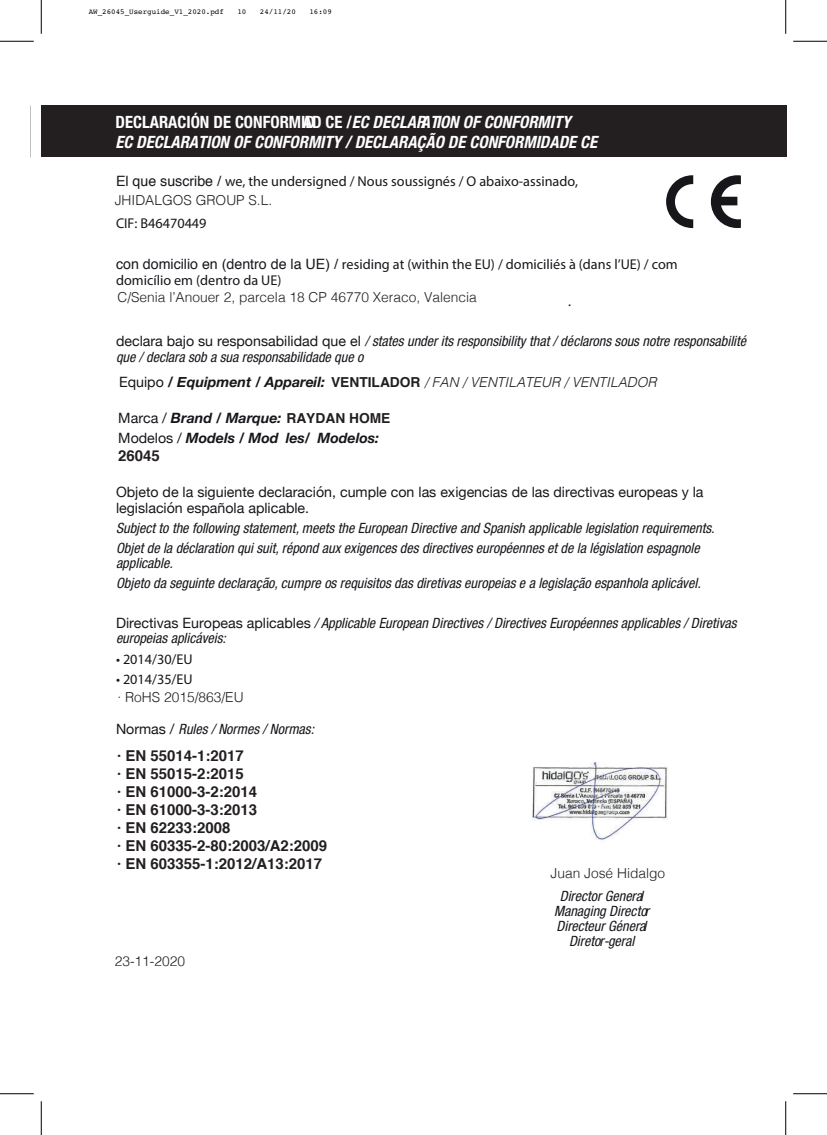
<style>
.page{position:relative;width:827px;height:1135px;background:#fff}
.page>*{position:absolute;margin:0;border:0;box-sizing:border-box;transform-origin:0 0}
.t1{font:italic 700 condensed 17px/19.8px "Helvetica Neue";color:#fff}
.t2{font:700 15px/18px "Helvetica";color:#231f20}
.t3{font:italic condensed 14.25px/15.1px "Helvetica Neue";color:#17161b}
.t4{font:14.25px/16px "Myriad Pro";color:#17161b}
.t5{font:14.25px/15.1px "Helvetica Neue";color:#17161b}
.t6{font:italic 700 14.25px/20.1px "Helvetica Neue";color:#17161b}
.t7{font:300 13.75px "Helvetica";color:#231f20}
.t8{font:italic 300 13.75px "Helvetica";color:#231f20}
.t9{font:7.5px "Courier";color:#000}
.s1{font-style:normal}
.s2{font-family:"Helvetica"}
.s3{font-style:normal;font-stretch:normal}
.s4{font-family:"Helvetica Neue";font-weight:400;font-style:normal;font-size:14.25px;color:#17161b}
.s5{font-family:"Helvetica Neue";font-weight:700;font-size:14.25px;color:#17161b}
.s6{font-weight:700;font-style:normal}
.s7{font-weight:400;font-style:normal}
.s8{font-family:"Helvetica";font-style:normal;font-size:13.75px;color:#231f20}
</style>
<div class="page">
<div style="left:41px;top:105px;width:746px;height:51px;background:#231f20"></div>
<svg style="left:666px;top:175px;width:27px;height:53px"></svg>
<svg style="left:711px;top:175px;width:30px;height:53px"></svg>
<img style="left:532px;top:762px;width:136px;height:80px">
<hr style="left:0;top:41px;width:34px;height:1px;background:#000">
<hr style="left:793px;top:41px;width:34px;height:1px;background:#000">
<hr style="left:0;top:1093px;width:34px;height:1px;background:#000">
<hr style="left:793px;top:1093px;width:34px;height:1px;background:#000">
<hr style="left:41px;top:0;width:1px;height:34px;background:#000">
<hr style="left:41px;top:1101px;width:1px;height:34px;background:#000">
<hr style="left:785px;top:0;width:1px;height:34px;background:#000">
<hr style="left:785px;top:1101px;width:1px;height:34px;background:#000">
<p class="t9" style="left:89px;top:6px;width:137px">AW_26045_Userguide_V1_2020.pdf</p>
<p class="t9" style="left:237px;top:6px;width:10px">10</p>
<p class="t9" style="left:260px;top:6px;width:38px">24/11/20</p>
<p class="t9" style="left:309px;top:6px;width:24px">16:09</p>
<p class="t1" style="left:115px;top:112px;width:483px"><span class="s1">DECLARACIÓN DE CONFORMIDAD CE /</span> EC DECLARATION OF CONFORMITY<br>EC DECLARATION OF CONFORMITY / DECLARAÇÃO DE CONFORMIDADE CE</p>
<p class="t4" style="left:116px;top:173px;width:463px"><span class="s2">El que suscribe /</span> we, the undersigned / Nous soussignés / O abaixo-assinado,</p>
<p class="t4" style="left:116px;top:215px;width:92px">CIF: B46470449</p>
<p class="t4" style="left:116px;top:256px;width:563px"><span class="s2">con domicilio en (dentro de la UE) /</span> residing at (within the EU) / domiciliés à (dans l’UE) / com domicílio em (dentro da UE)</p>
<p class="t4" style="left:568px;top:293px;width:4px">.</p>
<p class="t3" style="left:116px;top:334px;width:631px"><span class="s3">declara bajo su responsabilidad que el</span> / states under its responsibility that / déclarons sous notre responsabilité que / declara sob a sua responsabilidade que o</p>
<p class="t7" style="left:115px;top:188px;width:159px">JHIDALGOS GROUP S.L.</p>
<p class="t7" style="left:117px;top:285px;width:361px">C/Senia l’Anouer 2, parcela 18 CP 46770 Xeraco, Valencia</p>
<p class="t8" style="left:119px;top:371px;width:539px"><span class="s4">Equipo</span> <span class="s5">/ Equipment / Appareil:</span> <span class="s6">VENTILADOR</span> / FAN / VENTILATEUR / VENTILADOR</p>
<p class="t6" style="left:118px;top:408px;width:273px"><span class="s7">Marca /</span> Brand / Marque: <span class="s8">RAYDAN HOME<br></span><span class="s7">Modelos /</span> Models / Mod les/ Modelos:</p>
<p class="t2" style="left:118px;top:447px;width:43px">26045</p>
<p class="t5" style="left:116px;top:486px;width:589px">Objeto de la siguiente declaración, cumple con las exigencias de las directivas europeas y la legislación española aplicable.</p>
<p class="t3" style="left:116px;top:517px;width:600px;line-height:20.1px">Subject to the following statement, meets the European Directive and Spanish applicable legislation requirements.<br>Objet de la déclaration qui suit, répond aux exigences des directives européennes et de la législation espagnole</p>
<p class="t3" style="left:116px;top:553px;width:586px;line-height:20.1px">applicable.<br>Objeto da seguinte declaração, cumpre os requisitos das diretivas europeias e a legislação espanhola aplicável.</p>
<p class="t3" style="left:116px;top:616px;width:622px"><span class="s3">Directivas Europeas aplicables</span> / Applicable European Directives / Directives Européennes applicables / Diretivas europeias aplicáveis:</p>
<p class="t4" style="left:116px;top:650px;width:78px">• 2014/30/EU</p>
<p class="t4" style="left:116px;top:671px;width:78px">• 2014/35/EU</p>
<p class="t3" style="left:116px;top:721px;width:200px"><span class="s3">Normas /</span> Rules / Normes / Normas:</p>
<p class="t7" style="left:117px;top:686px;width:128px">· RoHS 2015/863/EU</p>
<p class="t2" style="left:117px;top:747px;width:212px">· EN 55014-1:2017<br>· EN 55015-2:2015<br>· EN 61000-3-2:2014<br>· EN 61000-3-3:2013<br>· EN 62233:2008<br>· EN 60335-2-80:2003/A2:2009 · EN 603355-1:2012/A13:2017</p>
<p class="t7" style="left:115px;top:949px;width:72px">23-11-2020</p>
<p class="t7" style="left:550px;top:861px;width:116px">Juan José Hidalgo</p>
<p class="t3" style="left:554px;top:888px;width:96px;text-align:center">Director General<br>Managing Director<br>Directeur Géneral<br>Diretor-geral</p>
</div>
